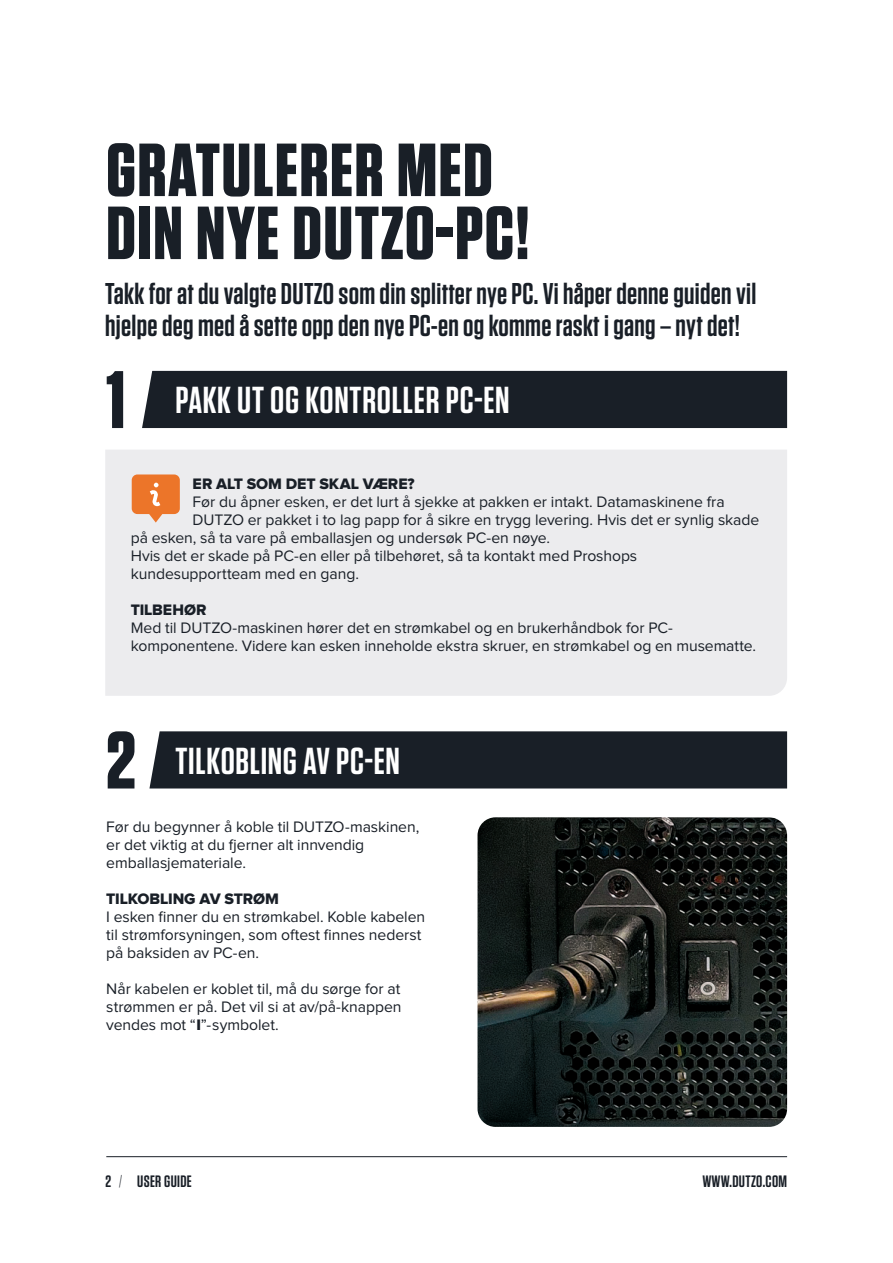
<style>
.page{position:relative;width:893px;height:1263px;background:#fff}
.page>*{position:absolute;margin:0;border:0;box-sizing:border-box;transform-origin:0 0}
.t1{font:700 81px "Tungsten";color:#191f27}
.t2{font:700 75px "Tungsten";letter-spacing:.02em;color:#191f27}
.t3{font:600 37.5px "Tungsten";letter-spacing:.02em;color:#fff}
.t4{font:600 30px/31.5px "Tungsten";letter-spacing:.01em;color:#191f27}
.t5{font:600 16.5px "Tungsten";letter-spacing:.02em;color:#191f27}
.t6{font:15.75px/18px "Proxima Nova";letter-spacing:-.005em;color:#191f27}
.t7{font:15.75px "Proxima Nova Extrabld";letter-spacing:-.005em;color:#191f27}
.s1{font-family:"Proxima Nova Extrabld"}
.s2{font-weight:300}
</style>
<div class="page">
<div style="left:149px;top:731px;width:638px;height:57px;background:#191f27"></div>
<hr style="left:106px;top:1156px;width:681px;height:1px;background:#191f27">
<div style="left:105px;top:450px;width:682px;height:246px;background:#ececee"></div>
<svg style="left:132px;top:474px;width:48px;height:49px;background:#ec9055"></svg>
<div style="left:142px;top:371px;width:645px;height:57px;background:#191f27"></div>
<img style="left:477px;top:817px;width:310px;height:310px">
<svg style="left:576px;top:283px;width:6px;height:4px"></svg>
<svg style="left:242px;top:314px;width:6px;height:5px"></svg>
<p class="t2" style="left:106px;top:130px;width:388px">GRATULERER MED</p>
<p class="t2" style="left:106px;top:193px;width:425px">DIN NYE DUTZO-PC!</p>
<p class="t4" style="left:105px;top:279px;width:653px">Takk for at du valgte DUTZO som din splitter nye PC. Vi håper denne guiden vil hjelpe deg med å sette opp den nye PC-en og komme raskt i gang – nyt det!</p>
<p class="t1" style="left:106px;top:357px;width:21px">1</p>
<p class="t3" style="left:175px;top:381px;width:336px">PAKK UT OG KONTROLLER PC-EN</p>
<p class="t7" style="left:193px;top:477px;width:224px">ER ALT SOM DET SKAL VÆRE?</p>
<p class="t6" style="left:193px;top:493px;width:534px">Før du åpner esken, er det lurt å sjekke at pakken er intakt. Datamaskinene fra</p>
<p class="t6" style="left:193px;top:511px;width:568px">DUTZO er pakket i to lag papp for å sikre en trygg levering. Hvis det er synlig skade</p>
<p class="t6" style="left:131px;top:529px;width:421px">på esken, så ta vare på emballasjen og undersøk PC-en nøye.</p>
<p class="t6" style="left:131px;top:547px;width:508px">Hvis det er skade på PC-en eller på tilbehøret, så ta kontakt med Proshops</p>
<p class="t6" style="left:131px;top:565px;width:230px">kundesupportteam med en gang.</p>
<p class="t7" style="left:131px;top:603px;width:77px">TILBEHØR</p>
<p class="t6" style="left:131px;top:619px;width:627px">Med til DUTZO-maskinen hører det en strømkabel og en brukerhåndbok for PC&shy;komponentene. Videre kan esken inneholde ekstra skruer, en strømkabel og en musematte.</p>
<p class="t1" style="left:106px;top:717px;width:31px">2</p>
<p class="t6" style="left:106px;top:818px;width:315px">Før du begynner å koble til DUTZO-maskinen, er det viktig at du fjerner alt innvendig emballasjemateriale.</p>
<p class="t7" style="left:106px;top:891px;width:174px">TILKOBLING AV STRØM</p>
<p class="t6" style="left:106px;top:908px;width:320px">I esken finner du en strømkabel. Koble kabelen til strømforsyningen, som oftest finnes nederst på baksiden av PC-en.</p>
<p class="t6" style="left:106px;top:980px;width:297px;text-align:justify">Når kabelen er koblet til, må du sørge for at strømmen er på. Det vil si at av/på-knappen vendes mot “<span class="s1">I</span>”-symbolet.</p>
<p class="t3" style="left:175px;top:741px;width:226px">TILKOBLING AV PC-EN</p>
<p class="t5" style="left:105px;top:1173px;width:88px">2 <span class="s2">/</span> USER GUIDE</p>
<p class="t5" style="left:702px;top:1173px;width:86px">WWW.DUTZO.COM</p>
</div>
